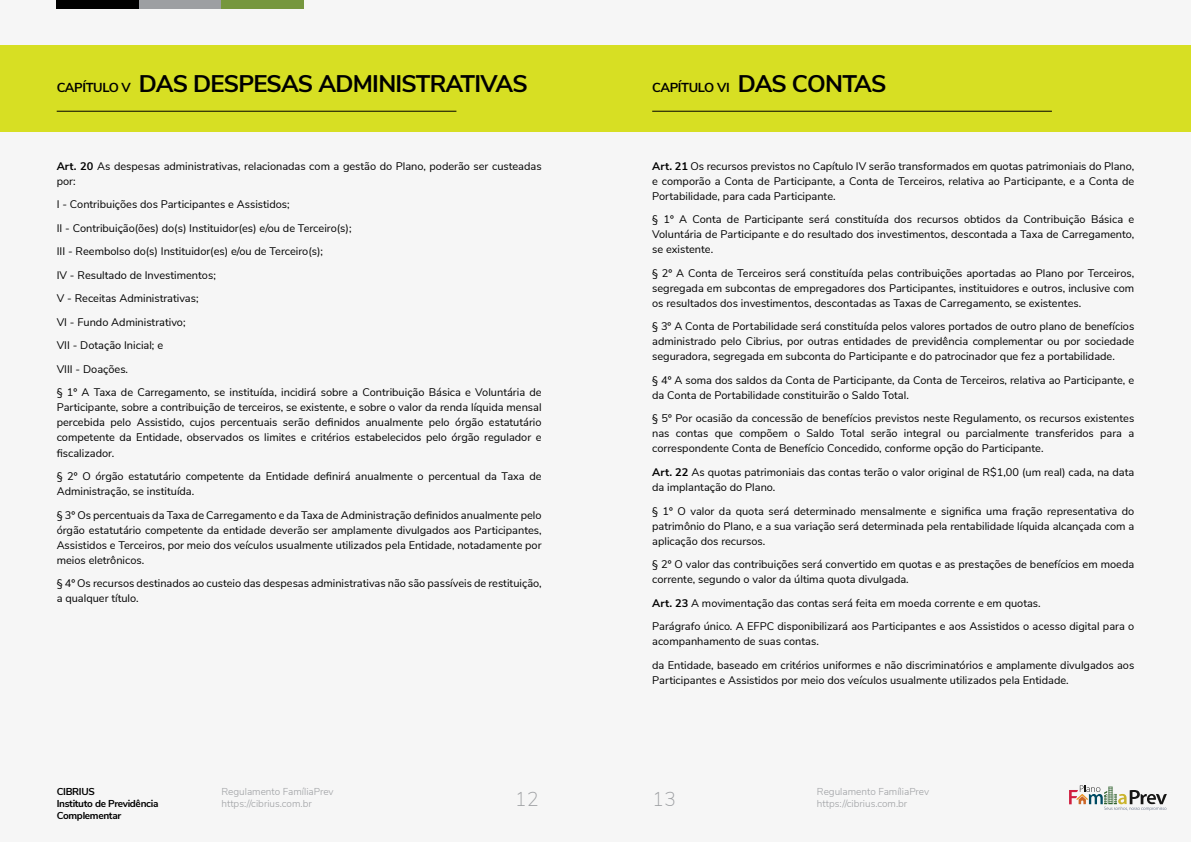
<style>
.page{position:relative;width:1191px;height:842px;background:#fff}
.page>*{position:absolute;margin:0;border:0;box-sizing:border-box;transform-origin:0 0}
.t1{font:700 24px "Nunito Sans";letter-spacing:-.03em;color:#000}
.t2{font:200 20px "Nunito Sans";color:#9d9fa2}
.t3{font:700 13px "Nunito Sans";letter-spacing:-.03em;color:#000}
.t4{font:11px/15px "Nunito Sans";color:#000}
.t5{font:300 10px/12px "Nunito Sans";color:#9d9fa2}
.t6{font:700 10px/12px "Nunito Sans";letter-spacing:-.03em;color:#000}
.s1{font-size:13px}
.s2{font-weight:700}
.s3{font-size:24px}
</style>
<div class="page">
<div style="left:0;top:0;width:595px;height:842px;background:#f6f6f6"></div>
<div style="left:595px;top:0;width:596px;height:842px;background:#f6f6f6"></div>
<div style="left:57px;top:0;width:82px;height:9px;background:#000"></div>
<div style="left:139px;top:0;width:82px;height:9px;background:#9d9fa2"></div>
<div style="left:221px;top:0;width:83px;height:9px;background:#76973e"></div>
<svg style="left:1069px;top:785px;width:97px;height:26px"></svg>
<div style="left:0;top:45px;width:1191px;height:87px;background:#d7df23"></div>
<hr style="left:57px;top:111px;width:399px;height:1px;background:#000">
<hr style="left:652px;top:111px;width:400px;height:1px;background:#000">
<h1 class="t1" style="left:57px;top:66px;width:472px"><span class="s1">CAPÍTULO V</span> DAS DESPESAS ADMINISTRATIVAS</h1>
<p class="t4" style="left:57px;top:158px;width:486px"><span class="s2">Art. 20</span> As despesas administrativas, relacionadas com a gestão do Plano, poderão ser custeadas por:</p>
<p class="t4" style="left:57px;top:192px;width:486px;line-height:23.5px">I - Contribuições dos Participantes e Assistidos;<br>II - Contribuição(ões) do(s) Instituidor(es) e/ou de Terceiro(s);<br>III - Reembolso do(s) Instituidor(es) e/ou de Terceiro(s);<br>IV - Resultado de Investimentos;<br>V - Receitas Administrativas;<br>VI - Fundo Administrativo;<br>VII - Dotação Inicial; e<br>VIII - Doações.<br>§ 1º A Taxa de Carregamento, se instituída, incidirá sobre a Contribuição Básica e Voluntária de</p>
<p class="t4" style="left:57px;top:399px;width:486px;text-align:justify">Participante, sobre a contribuição de terceiros, se existente, e sobre o valor da renda líquida mensal percebida pelo Assistido, cujos percentuais serão definidos anualmente pelo órgão estatutário competente da Entidade, observados os limites e critérios estabelecidos pelo órgão regulador e fiscalizador.</p>
<p class="t4" style="left:57px;top:468px;width:486px">§ 2º O órgão estatutário competente da Entidade definirá anualmente o percentual da Taxa de<br>Administração, se instituída.</p>
<p class="t4" style="left:57px;top:506px;width:486px;text-align:justify">§ 3º Os percentuais da Taxa de Carregamento e da Taxa de Administração definidos anualmente pelo órgão estatutário competente da entidade deverão ser amplamente divulgados aos Participantes, Assistidos e Terceiros, por meio dos veículos usualmente utilizados pela Entidade, notadamente por meios eletrônicos.</p>
<p class="t4" style="left:57px;top:575px;width:486px">§ 4º Os recursos destinados ao custeio das despesas administrativas não são passíveis de restituição, a qualquer título.</p>
<p class="t3" style="left:652px;top:78px;width:236px">CAPÍTULO VI <span class="s3">DAS CONTAS</span></p>
<p class="t4" style="left:652px;top:158px;width:483px;text-align:justify"><span class="s2">Art. 21</span> Os recursos previstos no Capítulo IV serão transformados em quotas patrimoniais do Plano, e comporão a Conta de Participante, a Conta de Terceiros, relativa ao Participante, e a Conta de Portabilidade, para cada Participante.</p>
<p class="t4" style="left:652px;top:211px;width:483px;text-align:justify">§ 1º A Conta de Participante será constituída dos recursos obtidos da Contribuição Básica e Voluntária de Participante e do resultado dos investimentos, descontada a Taxa de Carregamento, se existente.</p>
<p class="t4" style="left:652px;top:265px;width:483px;text-align:justify">§ 2º A Conta de Terceiros será constituída pelas contribuições aportadas ao Plano por Terceiros, segregada em subcontas de empregadores dos Participantes, instituidores e outros, inclusive com os resultados dos investimentos, descontadas as Taxas de Carregamento, se existentes.</p>
<p class="t4" style="left:652px;top:318px;width:483px;text-align:justify">§ 3º A Conta de Portabilidade será constituída pelos valores portados de outro plano de benefícios administrado pelo Cibrius, por outras entidades de previdência complementar ou por sociedade seguradora, segregada em subconta do Participante e do patrocinador que fez a portabilidade.</p>
<p class="t4" style="left:652px;top:372px;width:483px">§ 4º A soma dos saldos da Conta de Participante, da Conta de Terceiros, relativa ao Participante, e da Conta de Portabilidade constituirão o Saldo Total.</p>
<p class="t4" style="left:652px;top:410px;width:483px;text-align:justify">§ 5º Por ocasião da concessão de benefícios previstos neste Regulamento, os recursos existentes nas contas que compõem o Saldo Total serão integral ou parcialmente transferidos para a correspondente Conta de Benefício Concedido, conforme opção do Participante.</p>
<p class="t4" style="left:652px;top:464px;width:483px"><span class="s2">Art. 22</span> As quotas patrimoniais das contas terão o valor original de R$1,00 (um real) cada, na data da implantação do Plano.</p>
<p class="t4" style="left:652px;top:502px;width:483px;text-align:justify">§ 1º O valor da quota será determinado mensalmente e significa uma fração representativa do patrimônio do Plano, e a sua variação será determinada pela rentabilidade líquida alcançada com a aplicação dos recursos.</p>
<p class="t4" style="left:652px;top:556px;width:483px">§ 2º O valor das contribuições será convertido em quotas e as prestações de benefícios em moeda corrente, segundo o valor da última quota divulgada.</p>
<p class="t4" style="left:652px;top:590px;width:483px;line-height:23.5px"><span class="s2">Art. 23</span> A movimentação das contas será feita em moeda corrente e em quotas.<br>Parágrafo único. A EFPC disponibilizará aos Participantes e aos Assistidos o acesso digital para o</p>
<p class="t4" style="left:652px;top:629px;width:483px;line-height:23.5px">acompanhamento de suas contas.<br>da Entidade, baseado em critérios uniformes e não discriminatórios e amplamente divulgados aos</p>
<p class="t4" style="left:652px;top:672px;width:418px">Participantes e Assistidos por meio dos veículos usualmente utilizados pela Entidade.</p>
<p class="t6" style="left:57px;top:785px;width:103px">CIBRIUS<br>Instituto de Previdência<br>Complementar</p>
<p class="t5" style="left:221px;top:785px;width:114px">Regulamento FamíliaPrev https://cibrius.com.br</p>
<p class="t5" style="left:817px;top:785px;width:114px">Regulamento FamíliaPrev</p>
<h2 class="t2" style="left:515px;top:784px;width:25px">12</h2>
<h2 class="t2" style="left:652px;top:784px;width:25px">13</h2>
<p class="t5" style="left:817px;top:797px;width:92px">https://cibrius.com.br</p>
</div>
